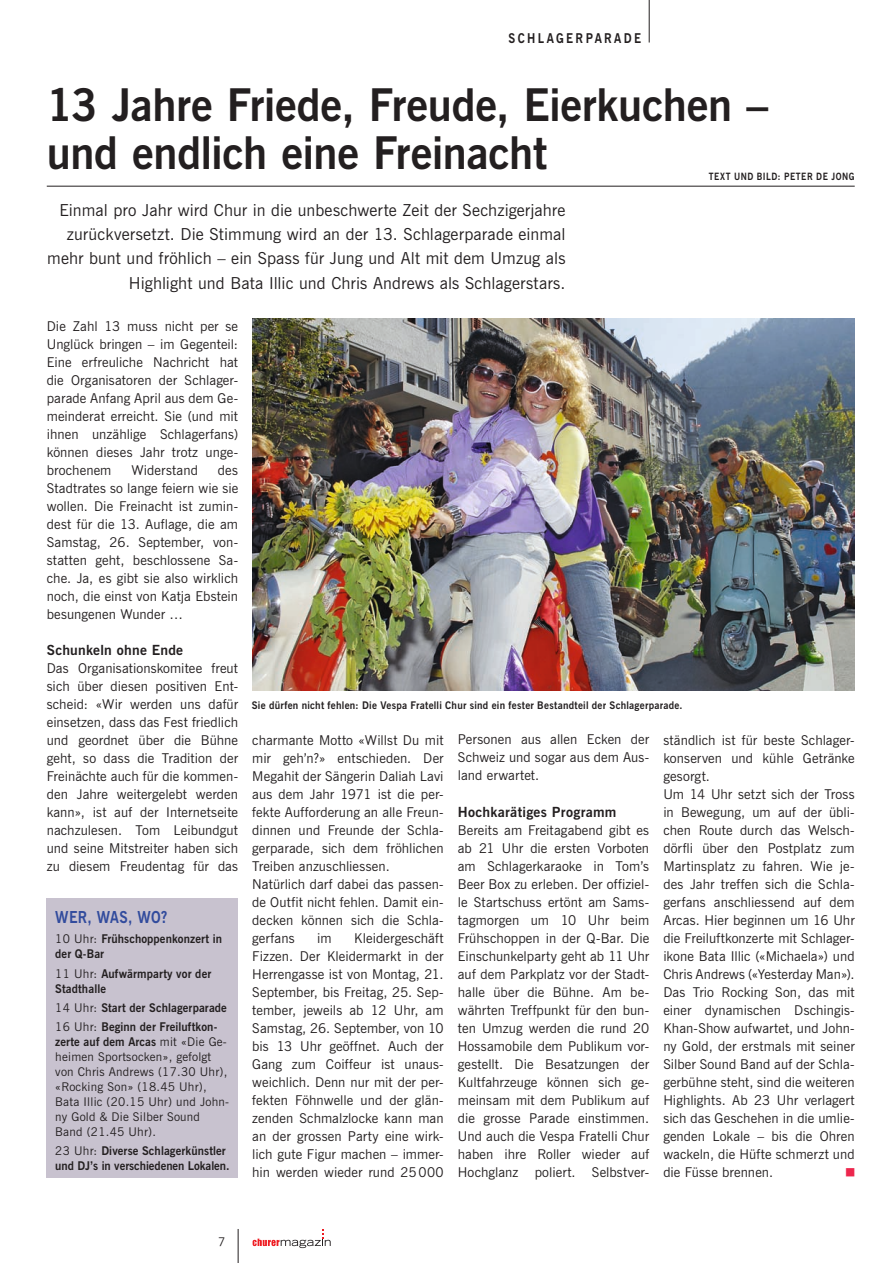
<style>
.page{position:relative;width:893px;height:1263px;background:#fff}
.page>*{position:absolute;margin:0;border:0;box-sizing:border-box;transform-origin:0 0}
.t1{font:700 45px/48px "News Gothic BT";letter-spacing:-.005em;color:#231f20}
.t2{font:16.5px/24px "News Gothic BT";letter-spacing:.005em;color:#231f20;text-align:right}
.t3{font:700 16.5px "News Gothic BT";letter-spacing:.025em;color:#314b9d;scale:.86 1}
.t4{font:700 13.95px "News Gothic BT";letter-spacing:.02em;color:#231f20}
.t5{font:13.5px/18px "News Gothic BT";letter-spacing:.005em;color:#231f20;text-align:justify}
.t6{font:700 13.5px "News Gothic BT";letter-spacing:.2em;color:#231f20;scale:.86 1}
.t7{font:700 12px/15px "News Gothic BT";letter-spacing:.01em;color:#231f20;scale:.95 1}
.t8{font:12px/15px "News Gothic BT";letter-spacing:.02em;color:#231f20}
.t9{font:700 10.5px "News Gothic BT";letter-spacing:.025em;color:#231f20;scale:.95 1}
.t10{font:700 10.05px "News Gothic BT";letter-spacing:.06em;color:#231f20;scale:.86 1}
.t11{font:9px "Zapf Dingbats IT Cby BT";color:#ed264d}
.s1{font-weight:400}
.s2{font-weight:700}
</style>
<div class="page">
<hr style="left:238px;top:1229px;width:1px;height:34px;background:#231f20">
<svg style="left:253px;top:1229px;width:78px;height:19px"></svg>
<hr style="left:649px;top:0;width:1px;height:43px;background:#231f20">
<hr style="left:47px;top:186px;width:808px;height:1px;background:#231f20">
<img style="left:252px;top:319px;width:603px;height:372px">
<div style="left:47px;top:899px;width:191px;height:279px;background:#c8c2cf"></div>
<p class="t6" style="left:509px;top:29px;width:155px">SCHLAGERPARADE</p>
<h1 class="t1" style="left:47px;top:81px;width:723px">13 Jahre Friede, Freude, Eierkuchen – und endlich eine Freinacht</h1>
<p class="t2" style="left:47px;top:198px;width:520px">Einmal pro Jahr wird Chur in die unbeschwerte Zeit der Sechzigerjahre zurückversetzt. Die Stimmung wird an der 13. Schlagerparade einmal mehr bunt und fröhlich – ein Spass für Jung und Alt mit dem Umzug als Highlight und Bata Illic und Chris Andrews als Schlagerstars.</p>
<p class="t10" style="left:709px;top:170px;width:171px">TEXT UND BILD: PETER DE JONG</p>
<p class="t5" style="left:47px;top:317px;width:193px">Die Zahl 13 muss nicht per se Unglück bringen – im Gegenteil:<br>Eine erfreuliche Nachricht hat die Organisatoren der Schlager&shy;parade Anfang April aus dem Ge&shy;meinderat erreicht. Sie (und mit ihnen unzählige Schlagerfans) können dieses Jahr trotz unge&shy;brochenem</p>
<p class="t5" style="left:47px;top:461px;width:193px;text-indent:171px">des Stadtrates so lange feiern wie sie wollen. Die Freinacht ist zumin&shy;dest für die 13. Auflage, die am Samstag, 26. September, von&shy;statten geht, beschlossene Sa&shy;che. Ja, es gibt sie also wirklich noch, die einst von Katja Ebstein besungenen Wunder …</p>
<p class="t4" style="left:47px;top:641px;width:138px">Schunkeln ohne Ende</p>
<p class="t5" style="left:47px;top:659px;width:193px">Das Organisationskomitee freut sich über diesen positiven Ent&shy;scheid: «Wir werden uns dafür einsetzen, dass das Fest friedlich und geordnet über die Bühne geht, so dass die Tradition der Freinächte auch für die kommen&shy;den Jahre weitergelebt werden kann», ist auf der Internetseite nachzulesen. Tom Leibundgut und seine Mitstreiter haben sich zu diesem Freudentag für das</p>
<p class="t5" style="left:131px;top:461px;width:68px">Widerstand</p>
<p class="t3" style="left:55px;top:907px;width:132px">WER, WAS, WO?</p>
<p class="t7" style="left:55px;top:931px;width:177px"><span class="s1">10 Uhr:</span> Frühschoppenkonzert in der Q-Bar</p>
<p class="t7" style="left:55px;top:966px;width:166px"><span class="s1">11 Uhr:</span> Aufwärmparty vor der<br>Stadthalle</p>
<p class="t7" style="left:55px;top:998px;width:182px;line-height:19.2px"><span class="s1">14 Uhr:</span> Start der Schlagerparade<br><span class="s1">16 Uhr:</span> Beginn der Freiluftkon-</p>
<p class="t8" style="left:55px;top:1034px;width:175px"><span class="s2">zerte auf dem Arcas</span> mit «Die Ge&shy;heimen Sportsocken», gefolgt von Chris Andrews (17.30 Uhr), «Rocking Son» (18.45 Uhr),<br>Bata Illic (20.15 Uhr) und John&shy;ny Gold &amp; Die Silber Sound<br>Band (21.45 Uhr).</p>
<p class="t7" style="left:55px;top:1143px;width:185px"><span class="s1">23 Uhr:</span> Diverse Schlagerkünstler und DJ’s in verschiedenen Lokalen.</p>
<p class="t9" style="left:252px;top:698px;width:455px">Sie dürfen nicht fehlen: Die Vespa Fratelli Chur sind ein fester Bestandteil der Schlagerparade.</p>
<p class="t5" style="left:252px;top:731px;width:193px;text-align:left">charmante Motto «Willst Du mit mir geh’n?» entschieden. Der<br>Megahit der Sängerin Daliah Lavi aus dem Jahr 1971 ist die per&shy;fekte Aufforderung an alle Freun&shy;dinnen und Freunde der Schla&shy;gerparade, sich dem fröhlichen<br>Treiben anzuschliessen.<br>Natürlich darf dabei das passen&shy;de Outfit nicht fehlen. Damit ein&shy;decken können sich die Schla&shy;gerfans</p>
<p class="t5" style="left:252px;top:929px;width:193px;text-indent:102px">Kleidergeschäft Fizzen. Der Kleidermarkt in der Herrengasse ist von Montag, 21.<br>September, bis Freitag, 25. Sep&shy;tember, jeweils ab 12 Uhr, am Samstag, 26. September, von 10 bis 13 Uhr geöffnet. Auch der Gang zum Coiffeur ist unaus&shy;weichlich. Denn nur mit der per&shy;fekten Föhnwelle und der glän&shy;zenden Schmalzlocke kann man an der grossen Party eine wirk&shy;lich gute Figur machen – immer&shy;hin werden wieder rund 25000</p>
<p class="t5" style="left:317px;top:929px;width:16px">im</p>
<p class="t5" style="left:458px;top:730px;width:193px">Personen aus allen Ecken der Schweiz und sogar aus dem Aus&shy;land erwartet.</p>
<p class="t4" style="left:458px;top:803px;width:160px">Hochkarätiges Programm</p>
<p class="t5" style="left:458px;top:821px;width:193px">Bereits am Freitagabend gibt es ab 21 Uhr die ersten Vorboten am Schlagerkaraoke in Tom’s Beer Box zu erleben. Der offiziel&shy;le Startschuss ertönt am Sams&shy;tagmorgen um 10 Uhr beim Frühschoppen in der Q-Bar. Die Einschunkelparty geht ab 11 Uhr auf dem Parkplatz vor der Stadt&shy;halle über die Bühne. Am be&shy;währten Treffpunkt für den bun&shy;ten Umzug werden die rund 20<br>Hossamobile dem Publikum vor&shy;gestellt. Die Besatzungen der Kultfahrzeuge können sich ge&shy;meinsam mit dem Publikum auf die grosse Parade einstimmen.<br>Und auch die Vespa Fratelli Chur haben ihre Roller wieder auf Hochglanz poliert. Selbstver-</p>
<p class="t5" style="left:663px;top:731px;width:193px;text-align:left">ständlich ist für beste Schlager&shy;konserven und kühle Getränke gesorgt.<br>Um 14 Uhr setzt sich der Tross in Bewegung, um auf der übli&shy;chen Route durch das Welsch&shy;dörfli über den Postplatz zum<br>Martinsplatz zu fahren. Wie je&shy;des Jahr treffen sich die Schla&shy;gerfans anschliessend auf dem<br>Arcas. Hier beginnen um 16 Uhr die Freiluftkonzerte mit Schlager&shy;ikone Bata Illic («Michaela») und<br>Chris Andrews («Yesterday Man»).<br>Das Trio Rocking Son, das mit einer dynamischen Dschingis-<br>Khan-Show aufwartet, und John&shy;ny Gold, der erstmals mit seiner<br>Silber Sound Band auf der Schla&shy;gerbühne steht, sind die weiteren<br>Highlights. Ab 23 Uhr verlagert sich das Geschehen in die umlie&shy;genden Lokale – bis die Ohren wackeln, die Hüfte schmerzt und die Füsse brennen.</p>
<p class="t11" style="left:846px;top:1168px;width:10px">■</p>
<p class="t8" style="left:218px;top:1234px;width:9px">7</p>
</div>
